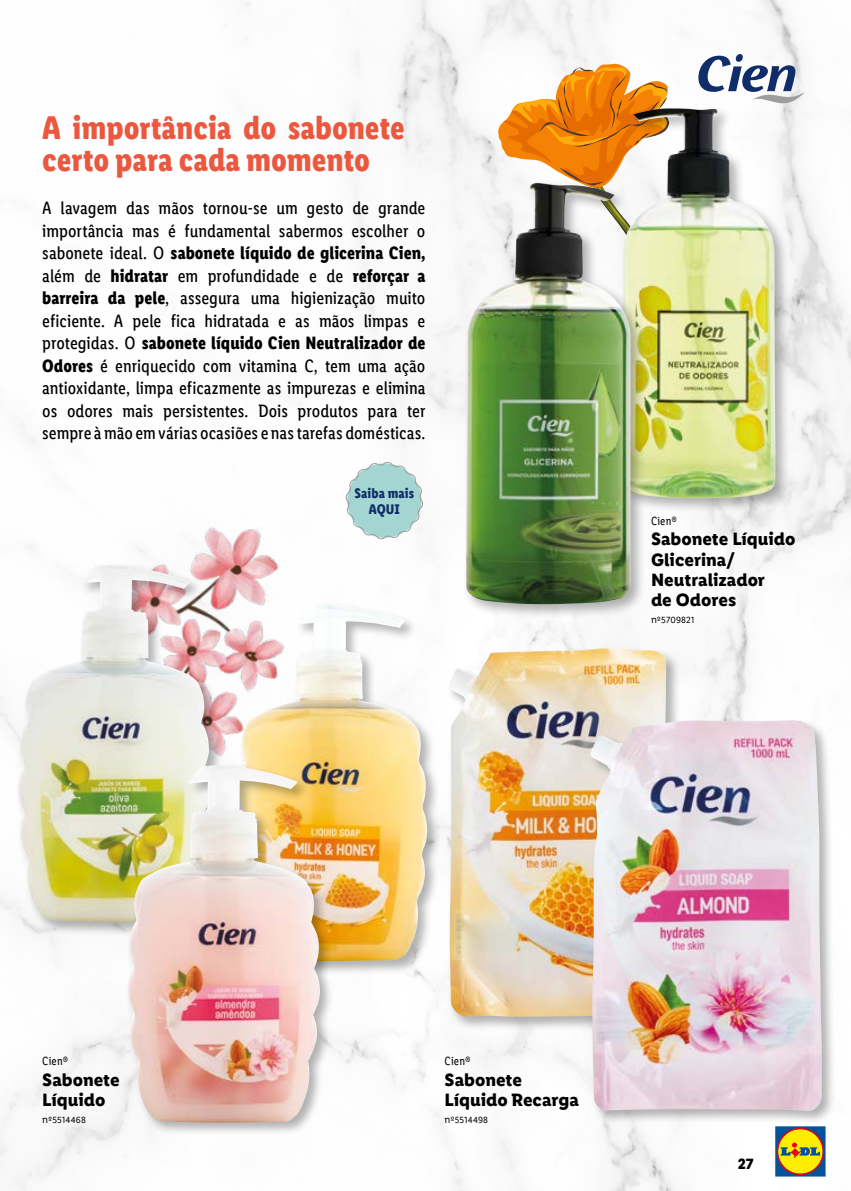
<style>
.page{position:relative;width:851px;height:1191px;background:#fff}
.page>*{position:absolute;margin:0;border:0;box-sizing:border-box;transform-origin:0 0}
.t1{font:700 33px/32px "Lidl Font Cond Pro";color:#ea5840}
.t2{font:18px/22.5px "Lidl Font Cond Pro";color:#000;text-align:justify}
.t3{font:700 18px/20.2px "Lidl Font Pro";color:#000}
.t4{font:700 15px "Lidl Font Pro";color:#000}
.t5{font:700 14.1px/15.9px "Lidl Font Cond Pro";letter-spacing:.01em;color:#102d69;text-align:center}
.t6{font:12px "Lidl Font Cond Pro";letter-spacing:.015em;color:#000}
.t7{font:9px "Lidl Font Pro";letter-spacing:.015em;color:#000}
.s1{font-weight:700}
.s2{font-size:10.5px}
</style>
<div class="page">
<img style="left:0;top:0;width:850px;height:1191px">
<img style="left:101px;top:516px;width:202px;height:246px">
<svg style="left:774px;top:1125px;width:51px;height:52px;background:#a29f47"></svg>
<svg style="left:698px;top:54px;width:107px;height:62px"></svg>
<div style="left:234px;top:601px;width:207px;height:374px;background:#000;opacity:.3"></div>
<img style="left:236px;top:604px;width:192px;height:358px">
<div style="left:628px;top:493px;width:188px;height:152px;background:#fff"></div>
<svg style="left:498px;top:63px;width:173px;height:117px"></svg>
<div style="left:619px;top:106px;width:171px;height:407px;background:#000;opacity:.3"></div>
<img style="left:623px;top:108px;width:152px;height:390px">
<div style="left:462px;top:180px;width:183px;height:439px;background:#000;opacity:.3"></div>
<img style="left:465px;top:183px;width:166px;height:421px">
<div style="left:16px;top:562px;width:208px;height:373px;background:#000;opacity:.3"></div>
<img style="left:18px;top:565px;width:192px;height:357px">
<div style="left:125px;top:762px;width:208px;height:374px;background:#000;opacity:.3"></div>
<img style="left:128px;top:765px;width:192px;height:358px">
<svg style="left:345px;top:462px;width:78px;height:77px"></svg>
<div style="left:445px;top:645px;width:235px;height:385px;background:#000;opacity:.3"></div>
<img style="left:448px;top:648px;width:219px;height:368px">
<div style="left:588px;top:717px;width:247px;height:407px;background:#000;opacity:.3"></div>
<img style="left:590px;top:720px;width:231px;height:391px">
<h1 class="t1" style="left:42px;top:112px;width:364px">A importância do sabonete certo para cada momento</h1>
<p class="t2" style="left:42px;top:196px;width:384px">A lavagem das mãos tornou-se um gesto de grande importância mas é fundamental sabermos escolher o sabonete ideal. O <span class="s1">sabonete líquido de glicerina Cien, </span>além de <span class="s1">hidratar</span> em profundidade e de <span class="s1">reforçar a barreira da pele</span>, assegura uma higienização muito eficiente. A pele fica hidratada e as mãos limpas e protegidas. O <span class="s1">sabonete líquido Cien Neutralizador de Odores</span> é enriquecido com vitamina C, tem uma ação antioxidante, limpa eficazmente as impurezas e elimina os odores mais persistentes. Dois produtos para ter sempre à mão em várias ocasiões e nas tarefas domésticas.</p>
<p class="t5" style="left:354px;top:485px;width:61px">Saiba mais<br>AQUI</p>
<p class="t6" style="left:651px;top:514px;width:28px">Cien®</p>
<p class="t3" style="left:651px;top:529px;width:146px">Sabonete Líquido<br>Glicerina/<br>Neutralizador<br>de Odores</p>
<p class="t7" style="left:651px;top:615px;width:45px"><span class="s2">n</span>º5709821</p>
<p class="t6" style="left:42px;top:1054px;width:28px">Cien®</p>
<p class="t3" style="left:42px;top:1069px;width:79px">Sabonete<br>Líquido</p>
<p class="t7" style="left:42px;top:1114px;width:45px"><span class="s2">n</span>º5514468</p>
<p class="t6" style="left:444px;top:1054px;width:28px">Cien®</p>
<p class="t3" style="left:444px;top:1069px;width:136px">Sabonete<br>Líquido Recarga</p>
<p class="t7" style="left:444px;top:1114px;width:45px"><span class="s2">n</span>º5514498</p>
<p class="t4" style="left:737px;top:1154px;width:17px">27</p>
</div>
